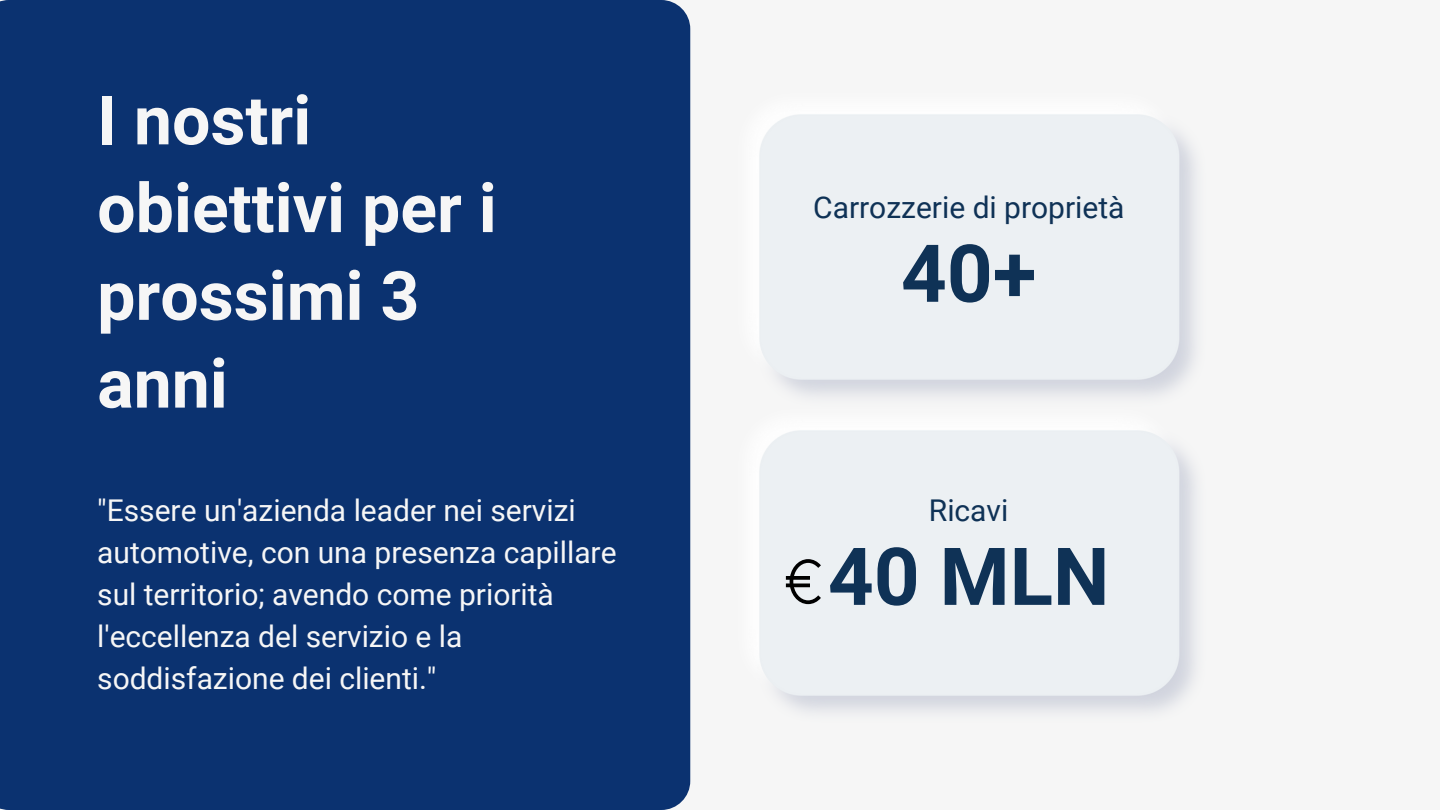
<style>
.page{position:relative;width:1440px;height:810px;background:#f6f6f6}
.page>*{position:absolute;margin:0;border:0;box-sizing:border-box;transform-origin:0 0}
.t1{font:700 80px "Roboto";color:#0f3256}
.t2{font:700 68px/87.8px "Roboto";color:#f6f6f6}
.t3{font:30px/42px "Roboto";color:#f6f6f6}
.t4{font:30px "Roboto";color:#0f3256}
</style>
<div class="page">
<img style="left:760px;top:431px;width:436px;height:281px">
<img style="left:760px;top:115px;width:436px;height:281px">
<div style="left:0;top:0;width:690px;height:810px;background:#0b3270"></div>
<hr style="left:786px;top:584px;width:24px;height:3px;background:#000">
<svg style="left:788px;top:559px;width:33px;height:45px"></svg>
<p class="t2" style="left:97px;top:77px;width:401px">I nostri obiettivi per i prossimi 3 anni</p>
<p class="t3" style="left:97px;top:489px;width:521px">"Essere un'azienda leader nei servizi automotive, con una presenza capillare sul territorio; avendo come priorità l'eccellenza del servizio e la soddisfazione dei clienti."</p>
<p class="t4" style="left:813px;top:190px;width:313px">Carrozzerie di proprietà</p>
<p class="t1" style="left:901px;top:228px;width:137px">40+</p>
<p class="t4" style="left:929px;top:493px;width:81px">Ricavi</p>
<p class="t1" style="left:828px;top:531px;width:283px">40 MLN</p>
</div>
